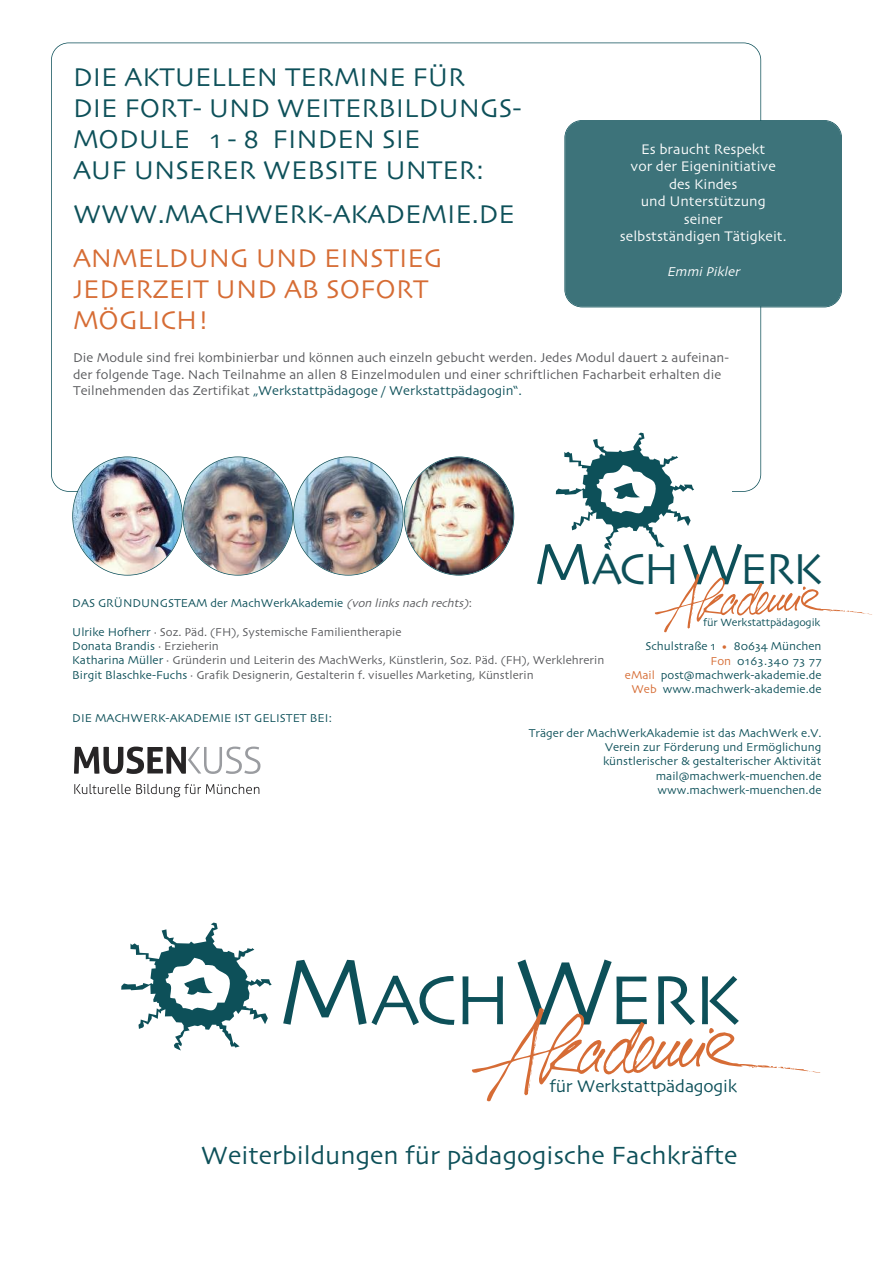
<style>
.page{position:relative;width:893px;height:1263px;background:#fff}
.page>*{position:absolute;margin:0;border:0;box-sizing:border-box;transform-origin:0 0}
.t1{font:73.05px "Skia";letter-spacing:-.035em;color:#0d5059}
.t2{font:45.6px "Skia";letter-spacing:-.035em;color:#0d5059}
.t3{font:27px/30.9px "Skia";color:#0d5059}
.t4{font:27px/30.9px "Skia";color:#d66c34}
.t5{font:26.25px "Skia";color:#0d5059}
.t6{font:18px "Skia";letter-spacing:-.015em;color:#0d5059}
.t7{font:14.7px/17.5px "Skia";color:#fff;text-align:center}
.t8{font:13.5px/16.5px "Skia";color:#57585b}
.t9{font:italic 13.5px "Skia";color:#fff}
.t10{font:12px/14.4px "Skia";color:#0d5059;text-align:right}
.t11{font:12px/14.4px "Skia";color:#57585b}
.t12{font:11.25px "Skia";letter-spacing:-.015em;color:#0d5059}
.s1{color:#0d5059}
.s2{font-size:60.75px}
.s3{font-style:italic;color:#57585b}
.s4{color:#57585b}
.s5{color:#d66c34}
.s6{font-size:97.35px}
</style>
<div class="page">
<img style="left:471px;top:1008px;width:306px;height:93px">
<img style="left:655px;top:574px;width:190px;height:58px">
<img style="left:73px;top:457px;width:109px;height:118px;border-radius:50%">
<div style="left:72px;top:456px;width:111px;height:120px;border:2px solid #0d5059;border-radius:50%"></div>
<img style="left:183px;top:457px;width:109px;height:118px;border-radius:50%">
<div style="left:183px;top:456px;width:110px;height:120px;border:2px solid #0d5059;border-radius:50%"></div>
<img style="left:294px;top:457px;width:109px;height:118px;border-radius:50%">
<div style="left:293px;top:456px;width:110px;height:120px;border:2px solid #0d5059;border-radius:50%"></div>
<img style="left:405px;top:457px;width:108px;height:118px;border-radius:50%">
<div style="left:404px;top:456px;width:110px;height:120px;border:2px solid #0d5059;border-radius:50%"></div>
<div style="left:565px;top:121px;width:276px;height:186px;background:#3d737a;border-radius:17px"></div>
<div style="left:564px;top:120px;width:278px;height:187px;border:2px solid #0d5059;border-radius:18px"></div>
<svg style="left:74px;top:746px;width:186px;height:28px"></svg>
<svg style="left:74px;top:784px;width:185px;height:13px"></svg>
<svg style="left:184px;top:977px;width:29px;height:18px"></svg>
<svg style="left:613px;top:483px;width:27px;height:16px"></svg>
<h3 class="t3" style="left:73px;top:61px;width:450px">DIE AKTUELLEN TERMINE FÜR<br>DIE FORT- UND WEITERBILDUNGS-<br>MODULE 1 - 8 FINDEN SIE<br>AUF UNSERER WEBSITE UNTER:</h3>
<h3 class="t3" style="left:73px;top:198px;width:443px">WWW.MACHWERK-AKADEMIE.DE</h3>
<h3 class="t4" style="left:73px;top:243px;width:371px">ANMELDUNG UND EINSTIEG<br>JEDERZEIT UND AB SOFORT<br>MÖGLICH!</h3>
<p class="t8" style="left:73px;top:349px;width:657px">Die Module sind frei kombinierbar und können auch einzeln gebucht werden. Jedes Modul dauert 2 aufeinan&shy;der folgende Tage. Nach Teilnahme an allen 8 Einzelmodulen und einer schriftlichen Facharbeit erhalten die<br>Teilnehmenden das Zertifikat <span class="s1">„Werkstattpädagoge / Werkstattpädagogin“.</span></p>
<p class="t7" style="left:620px;top:140px;width:168px">Es braucht Respekt<br>vor der Eigeninitiative des Kindes<br>und Unterstützung seiner<br>selbstständigen Tätigkeit.</p>
<p class="t9" style="left:667px;top:263px;width:78px">Emmi Pikler</p>
<h2 class="t2" style="left:534px;top:542px;width:289px"><span class="s2">M</span>ACH<span class="s2">W</span>ERK</h2>
<p class="t12" style="left:703px;top:616px;width:119px">für Werkstattpädagogik</p>
<p class="t10" style="left:72px;top:595px;width:401px">DAS GRÜNDUNGSTEAM der MachWerkAkademie <span class="s3">(vonlinksnachrechts)</span><span class="s4">:</span></p>
<p class="t11" style="left:72px;top:624px;width:534px"><span class="s1">Ulrike Hofherr</span> · Soz. Päd. (FH), Systemische Familientherapie<br><span class="s1">Donata Brandis</span> · Erzieherin<br><span class="s1">Katharina Müller</span> · Gründerin und Leiterin des MachWerks, Künstlerin, Soz. Päd. (FH), Werklehrerin <span class="s1">Birgit Blaschke-Fuchs</span> · Grafik Designerin, Gestalterin f. visuelles Marketing, Künstlerin</p>
<p class="t10" style="left:72px;top:711px;width:261px">DIE MACHWERK-AKADEMIE IST GELISTET BEI:</p>
<p class="t10" style="left:625px;top:639px;width:198px">Schulstraße 1 <span class="s5">•</span> 80634 München<br><span class="s5">Fon</span> 0163.340 73 77<br><span class="s5">eMail</span> post@machwerk-akademie.de<br><span class="s5">Web</span> www.machwerk-akademie.de</p>
<p class="t10" style="left:529px;top:725px;width:294px">Träger der MachWerkAkademie ist das MachWerk e.V.<br>Verein zur Förderung und Ermöglichung künstlerischer &amp; gestalterischer Aktivität mail@machwerk-muenchen.de www.machwerk-muenchen.de</p>
<h1 class="t1" style="left:279px;top:956px;width:463px"><span class="s6">M</span>ACH<span class="s6">W</span>ERK</h1>
<h3 class="t6" style="left:549px;top:1075px;width:189px">für Werkstattpädagogik</h3>
<h3 class="t5" style="left:201px;top:1139px;width:538px">Weiterbildungen für pädagogische Fachkräfte</h3>
</div>
